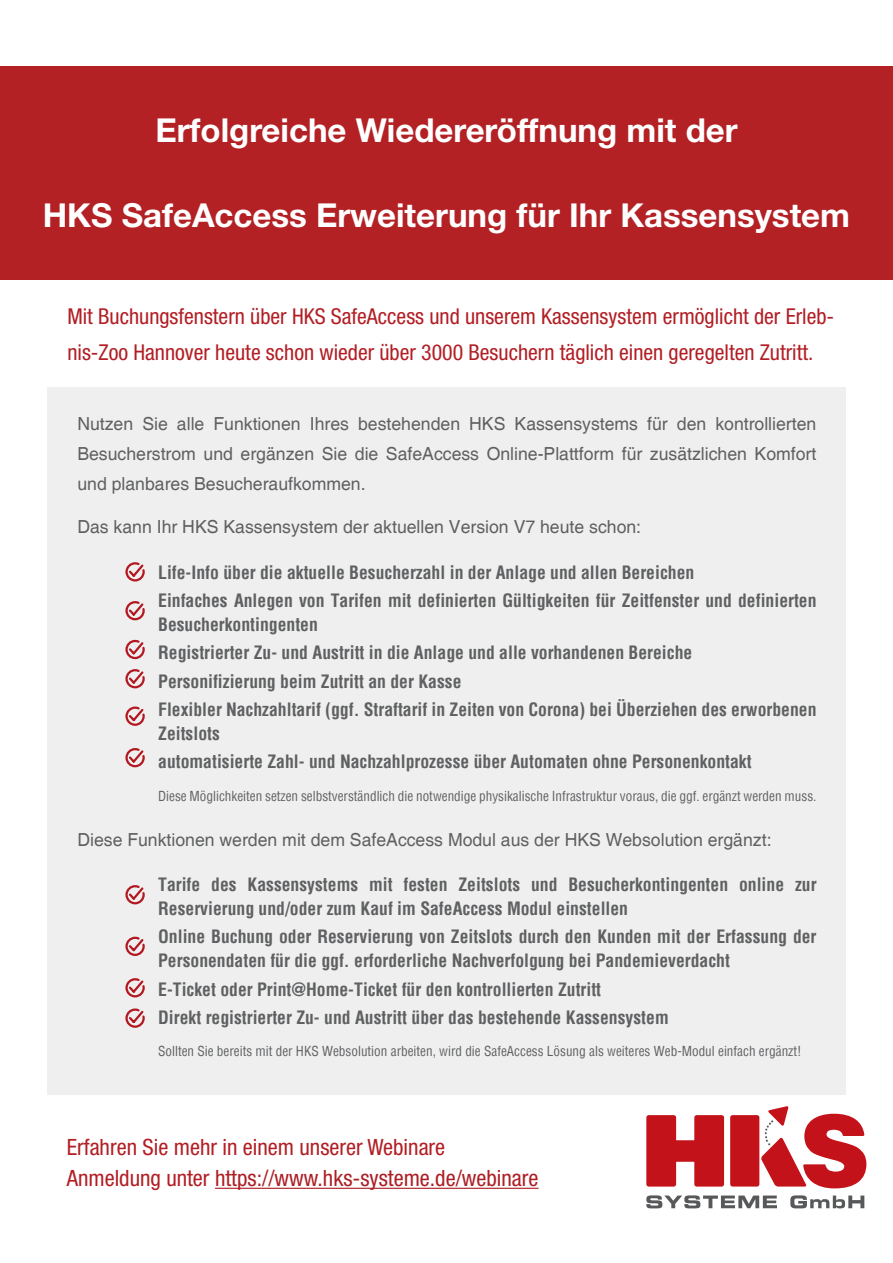
<style>
.page{position:relative;width:893px;height:1263px;background:#fff}
.page>*{position:absolute;margin:0;border:0;box-sizing:border-box;transform-origin:0 0}
.t1{font:700 33px "Helvetica Neue LT Std";color:#fff}
.t2{font:condensed 22.5px/31px "Helvetica Neue LT Std";color:#b21e24}
.t3{font:condensed 21.9px/36px "Helvetica Neue LT Std";color:#b21e24}
.t4{font:700 condensed 18px/28.2px "Helvetica";color:#4b4c4d}
.t5{font:18px/30px "Helvetica";color:#4b4c4d;text-align:justify}
.t6{font:condensed 13.5px "Helvetica";color:#4b4c4d}
.s1{color:#ad1e24}
</style>
<div class="page">
<div style="left:48px;top:387px;width:798px;height:708px;background:#eeeeef"></div>
<svg style="left:125px;top:562px;width:20px;height:20px"></svg>
<svg style="left:125px;top:601px;width:20px;height:20px"></svg>
<svg style="left:125px;top:639px;width:20px;height:21px"></svg>
<svg style="left:125px;top:669px;width:20px;height:20px"></svg>
<div style="left:0;top:66px;width:893px;height:214px;background:#b32125"></div>
<svg style="left:646px;top:1195px;width:131px;height:13px"></svg>
<svg style="left:790px;top:1195px;width:74px;height:13px"></svg>
<svg style="left:646px;top:1115px;width:78px;height:71px"></svg>
<div style="left:730px;top:1115px;width:29px;height:71px;background:#c4121a;border-radius:2px"></div>
<svg style="left:761px;top:1106px;width:105px;height:82px"></svg>
<hr style="left:215px;top:1188px;width:324px;height:1px;background:#ad1e24">
<svg style="left:125px;top:706px;width:20px;height:20px"></svg>
<svg style="left:125px;top:748px;width:20px;height:20px"></svg>
<svg style="left:125px;top:885px;width:20px;height:20px"></svg>
<svg style="left:125px;top:936px;width:20px;height:20px"></svg>
<svg style="left:125px;top:978px;width:20px;height:20px"></svg>
<svg style="left:125px;top:1008px;width:20px;height:20px"></svg>
<h1 class="t1" style="left:155px;top:110px;width:584px">Erfolgreiche Wiedereröffnung mit der</h1>
<h1 class="t1" style="left:43px;top:195px;width:809px">HKS SafeAccess Erweiterung für Ihr Kassensystem</h1>
<p class="t3" style="left:67px;top:298px;width:768px">Mit Buchungsfenstern über HKS SafeAccess und unserem Kassensystem ermöglicht der Erleb&shy;nis-Zoo Hannover heute schon wieder über 3000 Besuchern täglich einen geregelten Zutritt.</p>
<p class="t5" style="left:77px;top:409px;width:740px">Nutzen Sie alle Funktionen Ihres bestehenden HKS Kassensystems für den kontrollierten Besucherstrom und ergänzen Sie die SafeAccess Online-Plattform für zusätzlichen Komfort und planbares Besucheraufkommen.</p>
<p class="t5" style="left:77px;top:513px;width:565px">Das kann Ihr HKS Kassensystem der aktuellen Version V7 heute schon:</p>
<p class="t4" style="left:158px;top:558px;width:660px">Life-Info über die aktuelle Besucherzahl in der Anlage und allen Bereichen<br>Einfaches Anlegen von Tarifen mit definierten Gültigkeiten für Zeitfenster und definierten</p>
<p class="t4" style="left:158px;top:610px;width:660px">Besucherkontingenten<br>Registrierter Zu- und Austritt in die Anlage und alle vorhandenen Bereiche<br>Personifizierung beim Zutritt an der Kasse<br>Flexibler Nachzahltarif (ggf. Straftarif in Zeiten von Corona) bei Überziehen des erworbenen</p>
<p class="t4" style="left:158px;top:719px;width:595px">Zeitslots<br>automatisierte Zahl- und Nachzahlprozesse über Automaten ohne Personenkontakt</p>
<p class="t6" style="left:158px;top:787px;width:660px">Diese Möglichkeiten setzen selbstverständlich die notwendige physikalische Infrastruktur voraus, die ggf. ergänzt werden muss.</p>
<p class="t5" style="left:77px;top:825px;width:696px">Diese Funktionen werden mit dem SafeAccess Modul aus der HKS Websolution ergänzt:</p>
<p class="t4" style="left:158px;top:872px;width:660px;line-height:24px">Tarife des Kassensystems mit festen Zeitslots und Besucherkontingenten online zur<br>Reservierung und/oder zum Kauf im SafeAccess Modul einstellen</p>
<p class="t4" style="left:158px;top:924px;width:660px;line-height:24px">Online Buchung oder Reservierung von Zeitslots durch den Kunden mit der Erfassung der<br>Personendaten für die ggf. erforderliche Nachverfolgung bei Pandemieverdacht</p>
<p class="t4" style="left:158px;top:974px;width:512px">E-Ticket oder Print@Home-Ticket für den kontrollierten Zutritt<br>Direkt registrierter Zu- und Austritt über das bestehende Kassensystem</p>
<p class="t6" style="left:158px;top:1043px;width:645px">Sollten Sie bereits mit der HKS Websolution arbeiten, wird die SafeAccess Lösung als weiteres Web-Modul einfach ergänzt!</p>
<p class="t2" style="left:67px;top:1131px;width:473px">Erfahren Sie mehr in einem unserer Webinare<br>Anmeldung unter <span class="s1">https://www.hks-systeme.de/webinare</span></p>
</div>
